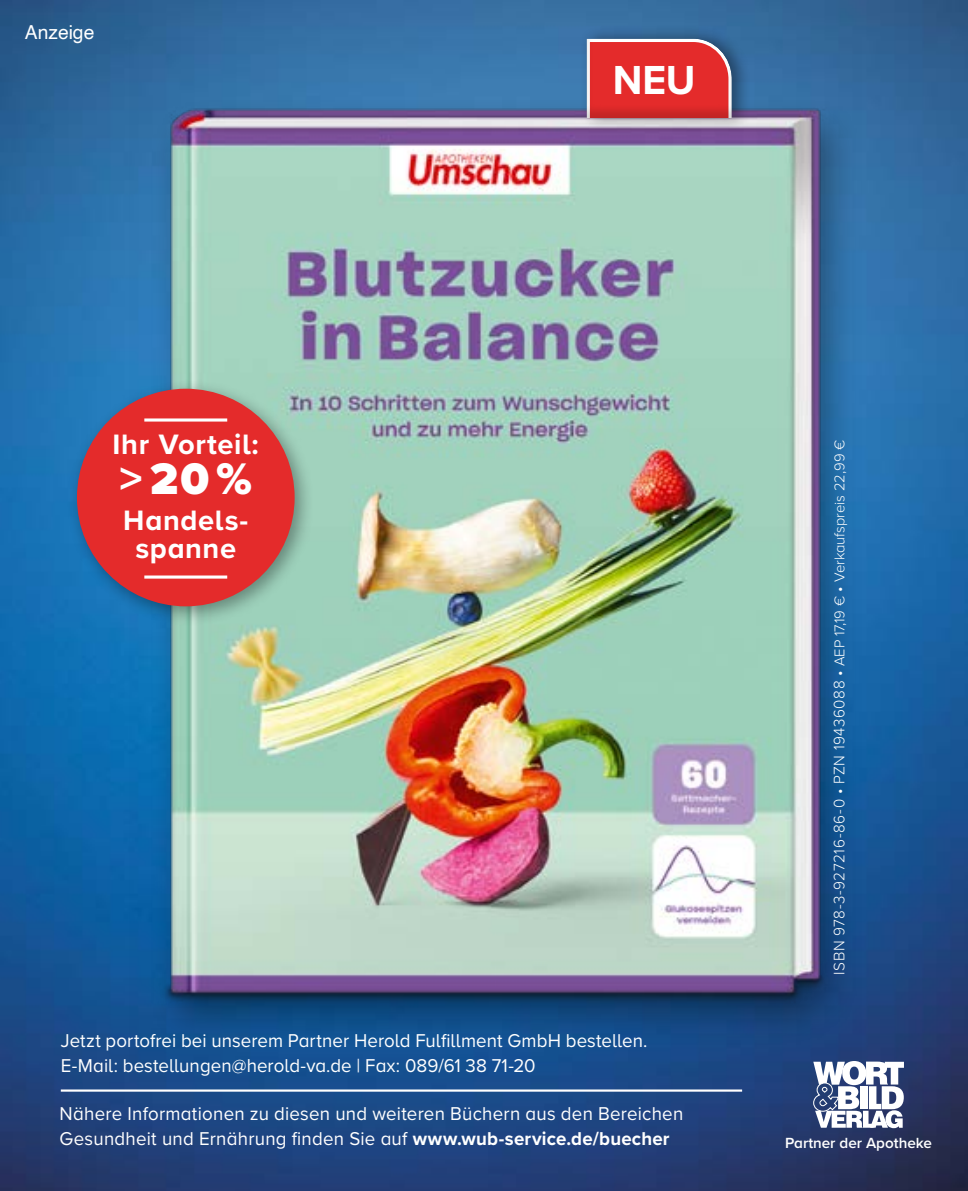
<style>
.page{position:relative;width:968px;height:1191px;background:#fff}
.page>*{position:absolute;margin:0;border:0;box-sizing:border-box;transform-origin:0 0}
.t1{font:900 45.85px "Proxima Nova A";color:#fff}
.t2{font:700 42px "Proxima Nova A";color:#fff}
.t3{font:700 29.05px/28px "Proxima Nova A";letter-spacing:.02em;color:#fff;text-align:center}
.t4{font:19.25px/24.5px "Proxima Nova A";letter-spacing:.01em;color:#fff}
.t5{font:19.25px "Helvetica";color:#fff}
.t6{font:300 15.75px "Proxima Nova A";letter-spacing:.035em;color:#fff}
.t7{font:600 15.22px "Proxima Nova A";color:#fff}
.s1{font-weight:700}
.s2{font-size:14.7px}
</style>
<div class="page">
<img style="left:0;top:0;width:967px;height:1191px">
<img style="left:129px;top:38px;width:732px;height:1043px">
<div style="left:580px;top:26px;width:170px;height:105px;background:#000;opacity:.4"></div>
<div style="left:575px;top:23px;width:158px;height:111px;background:#000;opacity:.15"></div>
<hr style="left:61px;top:1089px;width:681px;height:2px;background:#fff">
<svg style="left:813px;top:1061px;width:90px;height:67px"></svg>
<div style="left:66px;top:378px;width:249px;height:248px;background:#000;opacity:.35"></div>
<div style="left:77px;top:389px;width:217px;height:217px;background:#e42b2b;border-radius:50%"></div>
<hr style="left:144px;top:418px;width:83px;height:3px;background:#fff">
<hr style="left:144px;top:575px;width:83px;height:3px;background:#fff">
<p class="t5" style="left:25px;top:18px;width:71px">Anzeige</p>
<h2 class="t2" style="left:613px;top:49px;width:84px">NEU</h2>
<h3 class="t3" style="left:113px;top:430px;width:148px">Ihr Vorteil:</h3>
<h1 class="t1" style="left:119px;top:444px;width:134px"><span class="s1">&gt;</span>20%</h1>
<h3 class="t3" style="left:123px;top:506px;width:126px">Handels&shy;spanne</h3>
<p class="t4" style="left:61px;top:1028px;width:588px">Jetzt portofrei bei unserem Partner Herold Fulfillment GmbH bestellen.<br>E-Mail: bestellungen@herold-va.de | Fax: 089/61 38 71-20</p>
<p class="t4" style="left:60px;top:1100px;width:625px">Nähere Informationen zu diesen und weiteren Büchern aus den Bereichen<br>Gesundheit und Ernährung finden Sie auf <span class="s1">www.wub-service.de/buecher</span></p>
<p class="t6" style="left:827px;top:974px;width:536px;rotate:-90deg">ISBN 978-3-927216-86-0 • PZN 19436088 • <span class="s2">AEP 17,19 €</span> • <span class="s2">Verkaufspreis 22,99 €</span></p>
<p class="t7" style="left:785px;top:1132px;width:148px">Partner der Apotheke</p>
</div>
